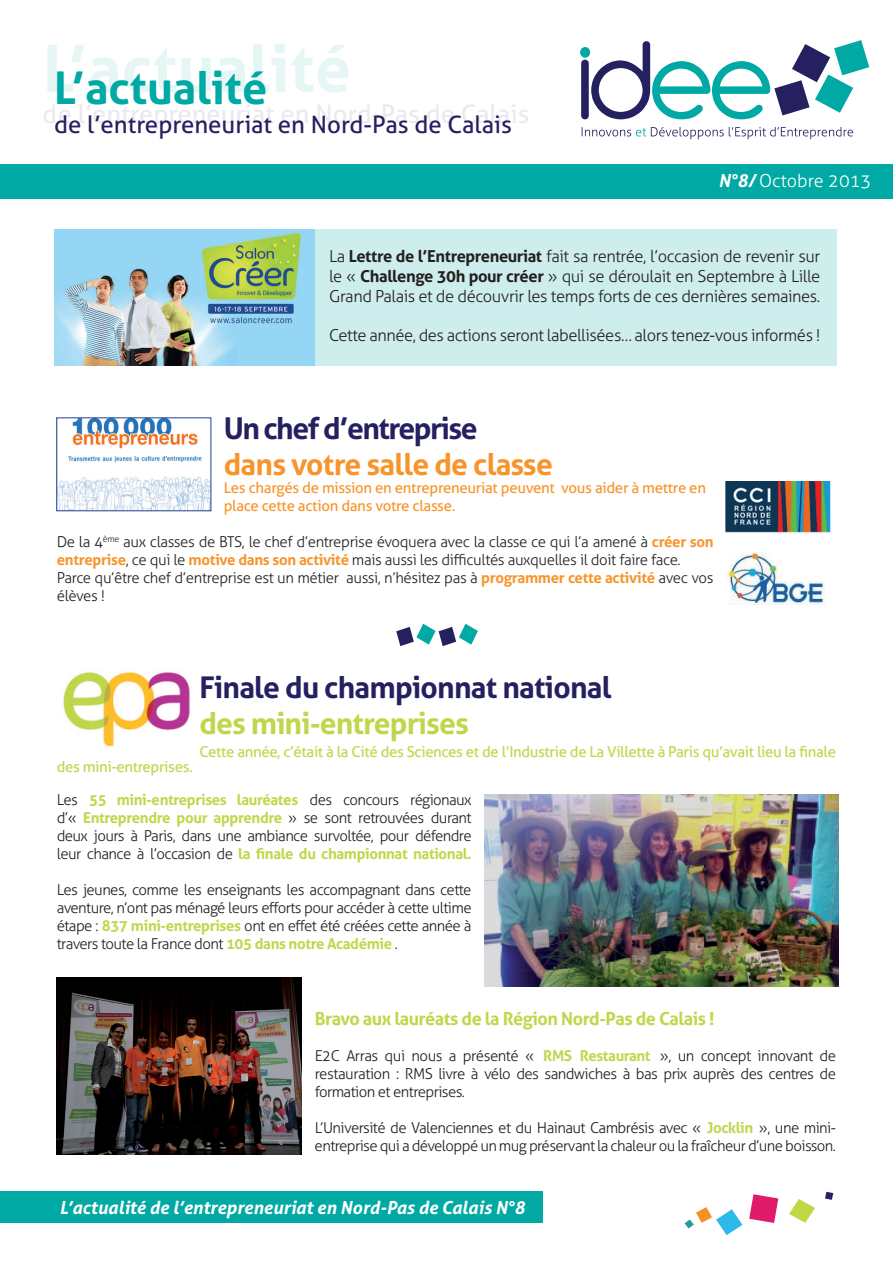
<style>
.page{position:relative;width:893px;height:1263px;background:#fff}
.page>*{position:absolute;margin:0;border:0;box-sizing:border-box;transform-origin:0 0}
.t1{font:700 65.1px "Aller";color:#00a9a3}
.t2{font:700 45px "Aller";color:#00a9a3}
.t3{font:700 30px "Aller";letter-spacing:-.025em;color:#252161}
.t4{font:700 30px "Aller";letter-spacing:-.025em;color:#f7952c}
.t5{font:700 30px "Aller";letter-spacing:-.03em;color:#bfd74b}
.t6{font:700 30px "Aller";letter-spacing:-.05em;color:#252161}
.t7{font:25.5px "Aller";color:#252161}
.t8{font:24px "Aller";color:#252161}
.t9{font:italic 700 18px "Aller";color:#fff}
.t10{font:700 18px "Aller";letter-spacing:-.025em;color:#bfd74b}
.t11{font:300 18px "Aller";color:#fff}
.t12{font:300 16.5px/19.8px "Aller";letter-spacing:-.025em;color:#231f20;text-align:justify}
.t13{font:300 15px/18px "Aller";letter-spacing:-.04em;color:#231f20;text-align:justify}
.t14{font:15px "Aller";letter-spacing:-.025em;color:#bfd74b}
.t15{font:15px/18px "Aller";letter-spacing:-.02em;color:#f7952c}
.s1{font-weight:700;font-style:italic}
.s2{font-weight:700}
.s3{font-weight:700;color:#f7952c}
.s4{font-weight:700;color:#bfd74b}
</style>
<div class="page">
<div style="left:54px;top:229px;width:782px;height:137px;background:#cdeeec"></div>
<svg style="left:581px;top:40px;width:288px;height:79px"></svg>
<svg style="left:582px;top:127px;width:271px;height:12px"></svg>
<div style="left:0;top:165px;width:893px;height:34px;background:#00a9a3"></div>
<img style="left:484px;top:794px;width:355px;height:192px">
<img style="left:57px;top:977px;width:245px;height:177px">
<img style="left:726px;top:553px;width:99px;height:51px">
<img style="left:725px;top:482px;width:106px;height:51px">
<img style="left:59px;top:420px;width:150px;height:89px">
<div style="left:57px;top:418px;width:154px;height:93px;border:1px solid #253f8e"></div>
<img style="left:63px;top:672px;width:127px;height:75px">
<svg style="left:396px;top:624px;width:82px;height:22px"></svg>
<img style="left:54px;top:229px;width:261px;height:137px">
<svg style="left:825px;top:1192px;width:8px;height:8px"></svg>
<svg style="left:789px;top:1199px;width:26px;height:24px"></svg>
<svg style="left:749px;top:1194px;width:29px;height:29px"></svg>
<svg style="left:685px;top:1207px;width:57px;height:28px"></svg>
<div style="left:0;top:1192px;width:542px;height:31px;background:#00a9a3"></div>
<h1 class="t1" style="left:43px;top:29px;width:310px">L’actualité</h1>
<h3 class="t7" style="left:43px;top:98px;width:488px">de l’entrepreneuriat en Nord-Pas de Calais</h3>
<h2 class="t2" style="left:54px;top:60px;width:215px">L’actualité</h2>
<h3 class="t8" style="left:54px;top:110px;width:459px">de l’entrepreneuriat en Nord-Pas de Calais</h3>
<p class="t11" style="left:718px;top:170px;width:154px"><span class="s1">N°8/</span> Octobre 2013</p>
<p class="t12" style="left:329px;top:246px;width:493px">La <span class="s2">Lettre de l’Entrepreneuriat</span> fait sa rentrée, l’occasion de revenir sur le « <span class="s2">Challenge 30h pour créer</span> » qui se déroulait en Septembre à Lille Grand Palais et de découvrir les temps forts de ces dernières semaines.</p>
<p class="t12" style="left:329px;top:326px;width:493px">Cette année, des actions seront labellisées… alors tenez-vous informés !</p>
<h3 class="t6" style="left:224px;top:410px;width:255px">Un chef d’entreprise</h3>
<h3 class="t4" style="left:224px;top:446px;width:331px">dans votre salle de classe</h3>
<p class="t15" style="left:224px;top:478px;width:484px">Les chargés de mission en entrepreneuriat peuvent vous aider à mettre en place cette action dans votre classe.</p>
<p class="t13" style="left:57px;top:533px;width:658px;text-align:left">De la 4<sup>ème</sup> aux classes de BTS, le chef d’entreprise évoquera avec la classe ce qui l’a amené à <span class="s3">créer son entreprise</span>, ce qui le <span class="s3">motive dans son activité</span> mais aussi les difficultés auxquelles il doit faire face.<br>Parce qu’être chef d’entreprise est un métier aussi, n’hésitez pas à <span class="s3">programmer cette activité</span> avec vos élèves !</p>
<h3 class="t3" style="left:200px;top:669px;width:413px">Finale du championnat national</h3>
<h3 class="t5" style="left:200px;top:705px;width:271px">des mini-entreprises</h3>
<p class="t14" style="left:200px;top:742px;width:638px">Cette année, c’était à la Cité des Sciences et de l’Industrie de La Villette à Paris qu’avait lieu la finale</p>
<p class="t14" style="left:57px;top:757px;width:137px">des mini-entreprises.</p>
<p class="t13" style="left:57px;top:791px;width:416px">Les <span class="s4">55 mini-entreprises lauréates</span> des concours régionaux d’« <span class="s4">Entreprendre pour apprendre</span> » se sont retrouvées durant deux jours à Paris, dans une ambiance survoltée, pour défendre leur chance à l’occasion de <span class="s4">la finale du championnat national.</span></p>
<p class="t13" style="left:57px;top:881px;width:416px">Les jeunes, comme les enseignants les accompagnant dans cette aventure, n’ont pas ménagé leurs efforts pour accéder à cette ultime étape : <span class="s4">837 mini-entreprises</span> ont en effet été créées cette année à travers toute la France dont <span class="s4">105 dans notre Académie</span> .</p>
<p class="t10" style="left:315px;top:1007px;width:401px">Bravo aux lauréats de la Région Nord-Pas de Calais !</p>
<p class="t13" style="left:315px;top:1046px;width:523px">E2C Arras qui nous a présenté « <span class="s4">RMS Restaurant</span> », un concept innovant de restauration : RMS livre à vélo des sandwiches à bas prix auprès des centres de formation et entreprises.</p>
<p class="t13" style="left:315px;top:1118px;width:523px">L’Université de Valenciennes et du Hainaut Cambrésis avec « <span class="s4">Jocklin</span> », une mini&shy;entreprise qui a développé un mug préservant la chaleur ou la fraîcheur d’une boisson.</p>
<p class="t9" style="left:59px;top:1196px;width:467px">L’actualité de l’entrepreneuriat en Nord-Pas de Calais N°8</p>
</div>
